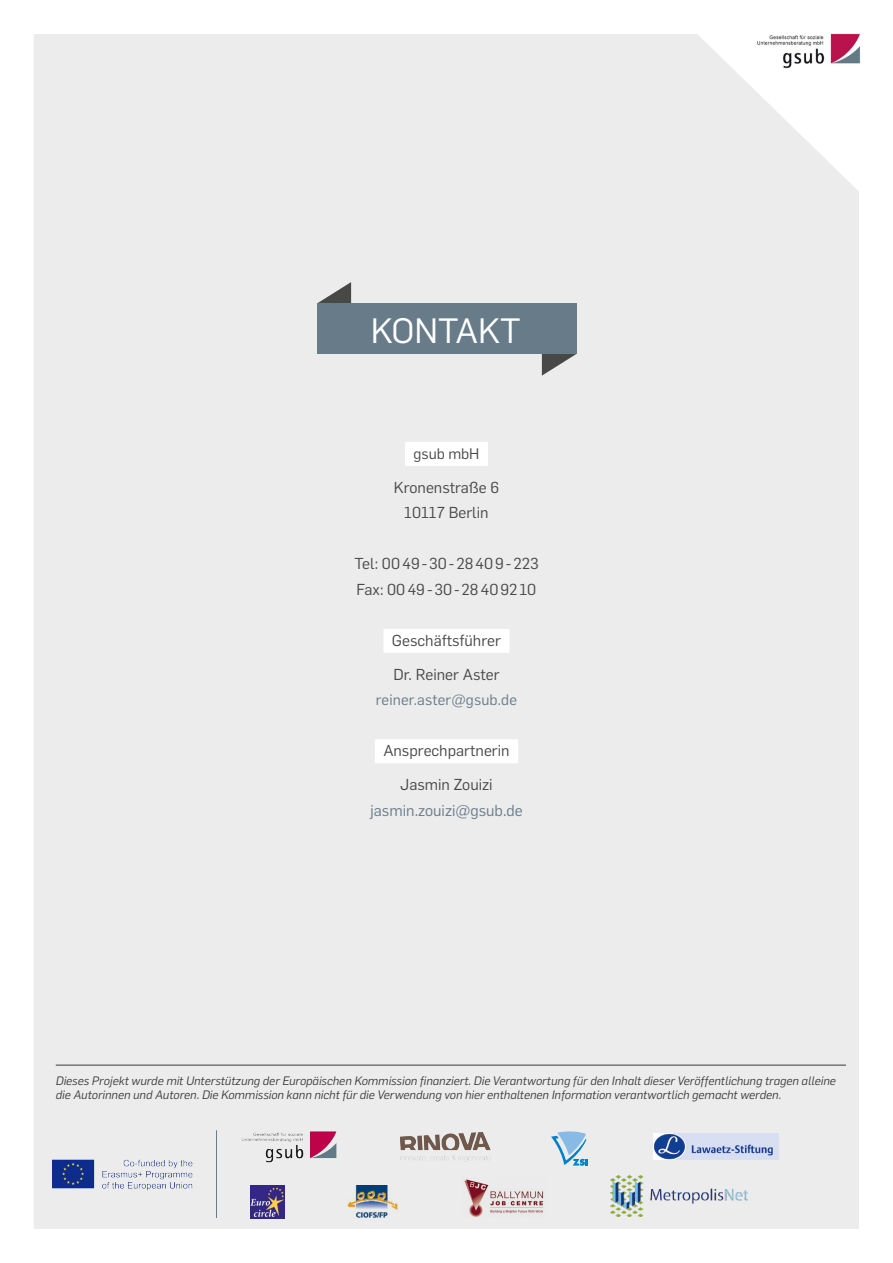
<style>
.page{position:relative;width:893px;height:1263px;background:#fff}
.page>*{position:absolute;margin:0;border:0;box-sizing:border-box;transform-origin:0 0}
.HEAD_Schleife{font:34.5px "Flama";color:#fff}
.t1{font:15.6px/25.5px "Flama";color:#484847;text-align:center}
.t2{font:15.6px/25.5px "Flama";color:#677b8a;text-align:center}
.t3{font:15px "Flama";letter-spacing:.01em;color:#677b89}
.t4{font:15px "Flama";color:#484847}
.Disclaimer{font:italic 12px/14.4px "Flama";color:#3a3a39}
.s1{color:#484847}
</style>
<div class="page">
<div style="left:34px;top:34px;width:825px;height:1195px;background:#ececec"></div>
<img style="left:751px;top:33px;width:110px;height:40px">
<hr style="left:216px;top:1130px;width:1px;height:88px;background:#677b8a">
<img style="left:43px;top:1152px;width:156px;height:44px">
<img style="left:463px;top:1177px;width:84px;height:41px">
<img style="left:348px;top:1185px;width:51px;height:33px">
<img style="left:611px;top:1175px;width:137px;height:42px">
<img style="left:251px;top:1185px;width:33px;height:33px">
<svg style="left:549px;top:1129px;width:41px;height:37px;background:#b0cfe5"></svg>
<img style="left:653px;top:1134px;width:125px;height:25px">
<img style="left:394px;top:1121px;width:102px;height:51px">
<img style="left:237px;top:1124px;width:107px;height:43px">
<svg style="left:542px;top:354px;width:34px;height:22px"></svg>
<svg style="left:317px;top:282px;width:34px;height:21px"></svg>
<div style="left:317px;top:303px;width:259px;height:51px;background:#677b89"></div>
<div style="left:405px;top:442px;width:83px;height:24px;background:#fff"></div>
<div style="left:383px;top:629px;width:127px;height:24px;background:#fff"></div>
<div style="left:375px;top:739px;width:143px;height:24px;background:#fff"></div>
<hr style="left:56px;top:1065px;width:790px;height:1px;background:#3a3a39">
<p class="HEAD_Schleife" style="left:371px;top:307px;width:151px">KONTAKT</p>
<p class="t4" style="left:413px;top:443px;width:68px">gsub mbH</p>
<p class="t1" style="left:394px;top:474px;width:107px">Kronenstraße 6<br>10117 Berlin</p>
<p class="t1" style="left:354px;top:550px;width:186px;text-align:left">Tel: 0049-30-28409-223<br>Fax: 0049-30-28409210</p>
<p class="t1" style="left:392px;top:627px;width:111px">Geschäftsführer</p>
<p class="t1" style="left:393px;top:661px;width:108px">Dr. Reiner Aster</p>
<p class="t3" style="left:376px;top:690px;width:143px">reiner.aster@gsub.de</p>
<p class="t1" style="left:383px;top:737px;width:128px">Ansprechpartnerin</p>
<p class="t2" style="left:370px;top:771px;width:154px"><span class="s1">Jasmin Zouizi </span>jasmin.zouizi@gsub.de</p>
<p class="Disclaimer" style="left:56px;top:1072px;width:782px">Dieses Projekt wurde mit Unterstützung der Europäischen Kommission finanziert. Die Verantwortung für den Inhalt dieser Veröffentlichung tragen alleine die Autorinnen und Autoren. Die Kommission kann nicht für die Verwendung von hier enthaltenen Information verantwortlich gemacht werden.</p>
</div>
